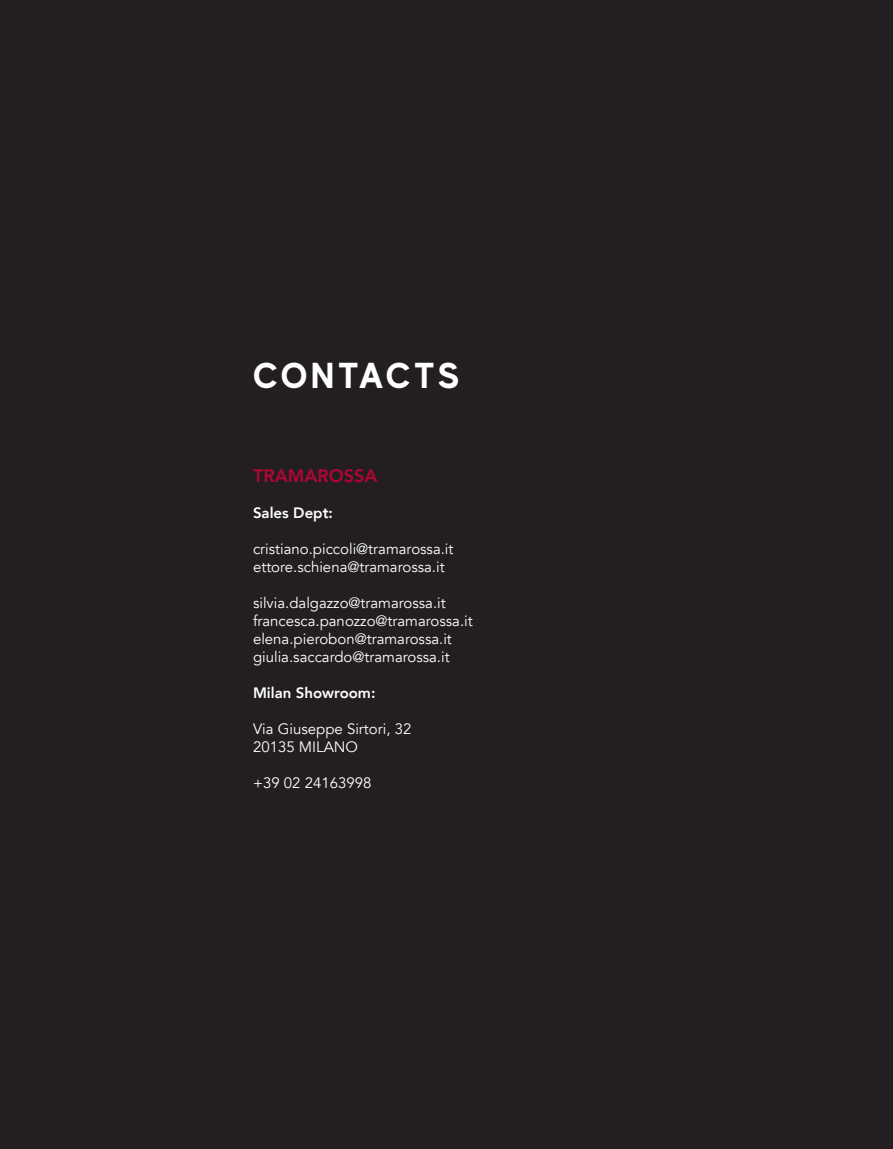
<style>
.page{position:relative;width:893px;height:1149px;background:#fff}
.page>*{position:absolute;margin:0;border:0;box-sizing:border-box;transform-origin:0 0}
.t1{font:700 36px "MADE Evolve Sans";letter-spacing:.09em;color:#fff}
.t2{font:800 18px "Avenir";color:#b30437}
.t3{font:15px "Avenir";color:#fff}
.t4{font:800 15px "Avenir";color:#fff}
</style>
<div class="page">
<div style="left:0;top:0;width:893px;height:1148px;background:#231f20"></div>
<p class="t1" style="left:253px;top:352px;width:207px">CONTACTS</p>
<p class="t2" style="left:253px;top:461px;width:126px">TRAMAROSSA</p>
<p class="t4" style="left:253px;top:500px;width:81px">Sales Dept:</p>
<p class="t3" style="left:253px;top:539px;width:202px">cristiano.piccoli@tramarossa.it</p>
<p class="t3" style="left:253px;top:557px;width:193px">ettore.schiena@tramarossa.it</p>
<p class="t3" style="left:253px;top:593px;width:194px">silvia.dalgazzo@tramarossa.it</p>
<p class="t3" style="left:253px;top:611px;width:221px">francesca.panozzo@tramarossa.it</p>
<p class="t3" style="left:253px;top:629px;width:200px">elena.pierobon@tramarossa.it</p>
<p class="t3" style="left:253px;top:647px;width:198px">giulia.saccardo@tramarossa.it</p>
<p class="t4" style="left:253px;top:680px;width:124px">Milan Showroom:</p>
<p class="t3" style="left:253px;top:719px;width:160px">Via Giuseppe Sirtori, 32</p>
<p class="t3" style="left:253px;top:737px;width:107px">20135 MILANO</p>
<p class="t3" style="left:253px;top:773px;width:120px">+39 02 24163998</p>
</div>
